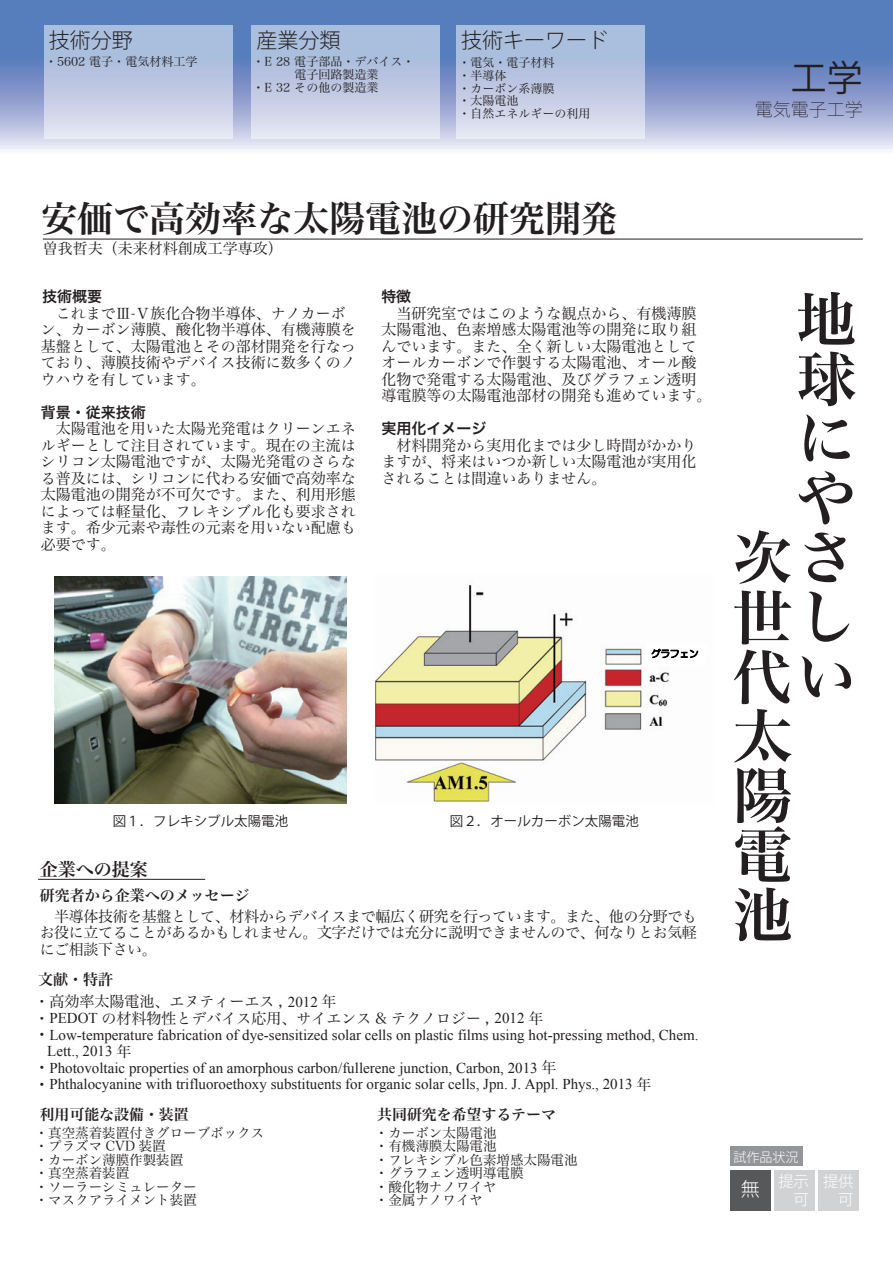
<style>
.page{position:relative;width:893px;height:1263px;background:#fff}
.page>*{position:absolute;margin:0;border:0;box-sizing:border-box;transform-origin:0 0}
.t1{font:59.55px/59.6px "Hira Min Pro W6";color:#231f20}
.t2{font:36px "Hira Min Pro W6";color:#231f20}
.t3{font:36px "Koz Go Pro";color:#231f20}
.t4{font:300 21px "Koz Go Pro";color:#231f20}
.t5{font:300 19.05px "Koz Go Pr 6 N";color:#fff}
.t6{font:18px "Hira Min Pro W6";color:#231f20}
.t7{font:200 18px "Koz Go Pro";color:#231f20}
.t8{font:300 15.45px/18.5px "Koz Go Pr 6 N";color:#fff;text-align:right}
.t9{font:15px/16.5px "Hira Min Pro W3";color:#231f20}
.t10{font:15px "Times New Roman";color:#231f20}
.t11{font:15px "Hira Min Pro W6";color:#231f20}
.t12{font:15px "Hira Kaku Pro W6";color:#231f20}
.t13{font:14.85px "Hira Min Pro W6";color:#231f20}
.t14{font:14.85px "Hira Kaku Pro W6";color:#231f20}
.t15{font:13.5px/13.5px "Hira Min Pro W3";color:#231f20}
.t16{font:13.5px "Koz Go Pr 6 N";color:#231f20}
.t17{font:300 13.05px "Koz Go Pr 6 N";color:#fff}
.t18{font:12px/12.8px "Hira Min Pro W3";color:#231f20}
.s1{font-family:"Times New Roman"}
.s2{font-family:"Koz Go Pr 6 N"}
.s3{font-family:"Hira Min Pro W3"}
.s4{font-family:"Koz Min Pro"}
</style>
<div class="page">
<svg style="left:0;top:0;width:893px;height:150px;background:#829bcb"></svg>
<div style="left:44px;top:25px;width:189px;height:113px;background:linear-gradient(to bottom,#9db4d8,#e0dfef)"></div>
<div style="left:251px;top:25px;width:189px;height:113px;background:linear-gradient(to bottom,#9db4d8,#e0dfef)"></div>
<div style="left:456px;top:25px;width:189px;height:113px;background:linear-gradient(to bottom,#9db4d8,#e0dfef)"></div>
<img style="left:54px;top:576px;width:292px;height:227px">
<img style="left:376px;top:585px;width:294px;height:217px">
<div style="left:645px;top:645px;width:62px;height:20px;background:#fff"></div>
<svg style="left:651px;top:648px;width:47px;height:10px"></svg>
<div style="left:730px;top:1146px;width:73px;height:20px;background:#939598"></div>
<div style="left:774px;top:1170px;width:41px;height:41px;background:#d1d2d4"></div>
<div style="left:818px;top:1170px;width:41px;height:41px;background:#d1d2d4"></div>
<div style="left:730px;top:1170px;width:41px;height:41px;background:#57585a"></div>
<hr style="left:38px;top:879px;width:167px;height:1px;background:#231f20">
<hr style="left:43px;top:239px;width:820px;height:1px;background:#231f20">
<h3 class="t4" style="left:256px;top:27px;width:85px">産業分類</h3>
<h3 class="t4" style="left:49px;top:27px;width:85px">技術分野</h3>
<h3 class="t4" style="left:461px;top:27px;width:148px">技術キーワード</h3>
<p class="t18" style="left:253px;top:54px;width:163px">・E 28 電子部品・デバイス・</p>
<p class="t18" style="left:295px;top:67px;width:85px">電子回路製造業</p>
<p class="t18" style="left:253px;top:80px;width:127px">・E 32 その他の製造業</p>
<p class="t18" style="left:45px;top:54px;width:154px">・5602 電子・電気材料工学</p>
<p class="t18" style="left:459px;top:55px;width:133px">・電気・電子材料<br>・半導体<br>・カーボン系薄膜<br>・太陽電池<br>・自然エネルギーの利用</p>
<h2 class="t2" style="left:41px;top:186px;width:649px">安価で高効率な太陽電池の研究開発　　</h2>
<p class="t9" style="left:43px;top:239px;width:241px">曽我哲夫（未来材料創成工学専攻）</p>
<h2 class="t3" style="left:791px;top:55px;width:73px">工学</h2>
<p class="t7" style="left:755px;top:97px;width:110px">電気電子工学</p>
<p class="t12" style="left:42px;top:283px;width:61px">技術概要</p>
<p class="t9" style="left:41px;top:304px;width:317px">　これまでⅢ-Ⅴ族化合物半導体、ナノカーボン、カーボン薄膜、酸化物半導体、有機薄膜を基盤として、太陽電池とその部材開発を行なっており、薄膜技術やデバイス技術に数多くのノウハウを有しています。　</p>
<p class="t12" style="left:41px;top:399px;width:106px">背景・従来技術</p>
<p class="t9" style="left:41px;top:419px;width:317px;text-align:justify">　太陽電池を用いた太陽光発電はクリーンエネルギーとして注目されています。現在の主流はシリコン太陽電池ですが、太陽光発電のさらなる普及には、シリコンに代わる安価で高効率な太陽電池の開発が不可欠です。また、利用形態によっては軽量化、フレキシブル化も要求されます。希少元素や毒性の元素を用いない配慮も必要です。　　　</p>
<p class="t14" style="left:381px;top:283px;width:31px">特徴</p>
<p class="t9" style="left:381px;top:304px;width:332px">　当研究室ではこのような観点から、有機薄膜太陽電池、色素増感太陽電池等の開発に取り組んでいます。また、全く新しい太陽電池としてオールカーボンで作製する太陽電池、オール酸化物で発電する太陽電池、及びグラフェン透明導電膜等の太陽電池部材の開発も進めています。</p>
<p class="t12" style="left:381px;top:415px;width:107px">実用化イメージ</p>
<p class="t9" style="left:381px;top:436px;width:317px;text-align:justify">　材料開発から実用化までは少し時間がかかりますが、将来はいつか新しい太陽電池が実用化されることは間違いありません。</p>
<h1 class="t1" style="left:733px;top:285px;width:124px">　地　球　に　や次さ世し代い太陽電池</h1>
<p class="t16" style="left:113px;top:813px;width:177px">図１．フレキシブル太陽電池</p>
<p class="t16" style="left:450px;top:813px;width:190px">図２．オールカーボン太陽電池</p>
<p class="t6" style="left:40px;top:853px;width:109px">企業への提案</p>
<p class="t11" style="left:40px;top:882px;width:211px">研究者から企業へのメッセージ</p>
<p class="t9" style="left:40px;top:907px;width:659px;text-align:justify">　半導体技術を基盤として、材料からデバイスまで幅広く研究を行っています。また、他の分野でもお役に立てることがあるかもしれません。文字だけでは充分に説明できませんので、何なりとお気軽にご相談下さい。</p>
<p class="t11" style="left:38px;top:966px;width:77px">文献・特許</p>
<p class="t9" style="left:34px;top:992px;width:510px">・高効率太陽電池、エヌティーエス , <span class="s1">2012</span> 年<br>・<span class="s1">PEDOT</span> の材料物性とデバイス応用、サイエンス &amp; テクノロジー , <span class="s1">2012</span> 年</p>
<p class="t10" style="left:34px;top:1024px;width:666px"><span class="s2">・</span>Low-temperature fabrication of dye-sensitized solar cells on plastic films using hot-pressing method, Chem.</p>
<p class="t10" style="left:47px;top:1041px;width:86px">Lett., 2013 <span class="s3">年</span></p>
<p class="t10" style="left:34px;top:1057px;width:523px"><span class="s2">・</span>Photovoltaic properties of an amorphous carbon/fullerene junction, Carbon, 2013 <span class="s4">年</span></p>
<p class="t10" style="left:34px;top:1074px;width:619px"><span class="s2">・</span>Phthalocyanine with trifluoroethoxy substituents for organic solar cells, Jpn. J. Appl. Phys., 2013 <span class="s3">年</span></p>
<p class="t13" style="left:40px;top:1101px;width:150px">利用可能な設備・装置</p>
<p class="t13" style="left:377px;top:1101px;width:180px">共同研究を希望するテーマ</p>
<p class="t15" style="left:35px;top:1124px;width:231px">・真空蒸着装置付きグローブボックス・プラズマ CVD 装置<br>・カーボン薄膜作製装置<br>・真空蒸着装置<br>・ソーラーシミュレーター<br>・マスクアライメント装置</p>
<p class="t15" style="left:375px;top:1124px;width:204px">・カーボン太陽電池<br>・有機薄膜太陽電池<br>・フレキシブル色素増感太陽電池・グラフェン透明導電膜<br>・酸化物ナノワイヤ<br>・金属ナノワイヤ</p>
<p class="t17" style="left:734px;top:1149px;width:66px">試作品状況</p>
<p class="t8" style="left:778px;top:1172px;width:32px">提示可</p>
<p class="t8" style="left:823px;top:1172px;width:32px">提供</p>
<p class="t5" style="left:741px;top:1178px;width:21px">無</p>
<p class="t8" style="left:838px;top:1191px;width:17px">可</p>
</div>
